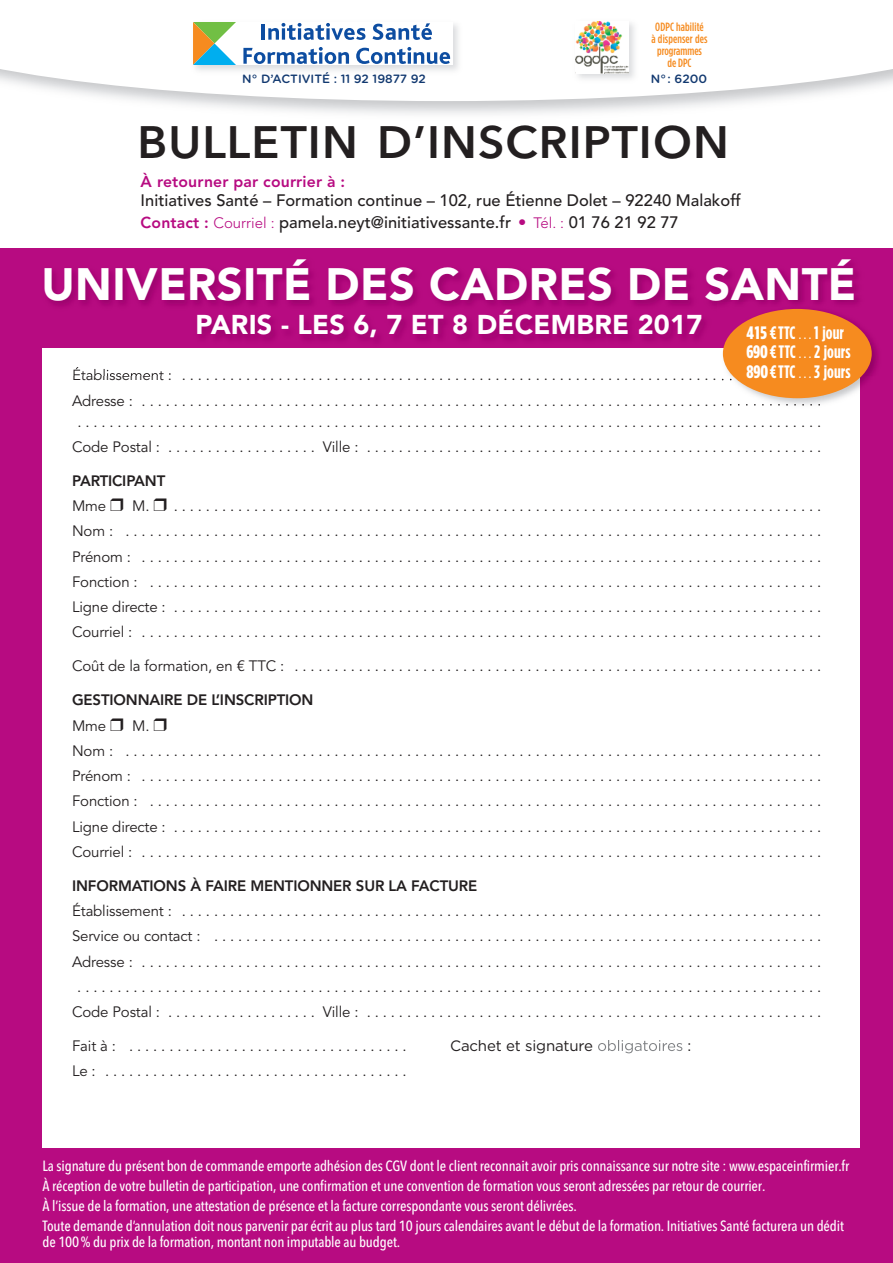
<style>
.page{position:relative;width:893px;height:1263px;background:#fff}
.page>*{position:absolute;margin:0;border:0;box-sizing:border-box;transform-origin:0 0}
.t1{font:900 45px "Avenir";letter-spacing:.01em;color:#fff}
.t2{font:600 45px "Avenir Next";letter-spacing:.025em;color:#231f20}
.t3{font:900 27px "Avenir";letter-spacing:.01em;color:#fff}
.t4{font:700 18px/19.5px "Gotham Condensed";color:#fff}
.t5{font:500 16.5px/22.2px "Avenir";color:#231f20}
.t6{font:800 15.75px "Avenir";letter-spacing:.01em;color:#b70b81}
.t7{font:15px/25.2px "Avenir";letter-spacing:-.01em;color:#231f20}
.t8{font:800 15px "Avenir";letter-spacing:-.01em;color:#231f20}
.t9{font:15px "Gotham";letter-spacing:-.01em;color:#231f20}
.t10{font:500 14.7px/20px "Avenir Next Condensed";letter-spacing:-.01em;color:#fff}
.t11{font:500 12px/12px "Gotham Condensed";letter-spacing:.01em;color:#f68b1f;text-align:center}
.t12{font:500 12px "Gotham Rounded";color:#123970}
.s1{font-weight:800;font-size:15.75px;color:#b70b81}
.s2{font-weight:300;font-size:15px;color:#b70b81}
.s3{color:#b70b81}
.s4{font-weight:900}
.s5{font-weight:400;font-size:15px}
.s6{font-weight:800}
</style>
<div class="page">
<div style="left:0;top:237px;width:893px;height:1026px;background:#b70b81"></div>
<div style="left:43px;top:349px;width:816px;height:799px;background:#fff"></div>
<svg style="left:598px;top:1040px;width:84px;height:13px"></svg>
<div style="left:0;top:78px;width:893px;height:170px;background:#fff"></div>
<svg style="left:0;top:69px;width:893px;height:32px"></svg>
<img style="left:187px;top:22px;width:280px;height:58px">
<div style="left:193px;top:22px;width:259px;height:43px;background:#fff"></div>
<hr style="left:262px;top:24px;width:3px;height:16px;background:#0d4da1">
<svg style="left:268px;top:23px;width:97px;height:17px"></svg>
<svg style="left:372px;top:23px;width:60px;height:17px"></svg>
<svg style="left:243px;top:47px;width:106px;height:17px"></svg>
<svg style="left:356px;top:47px;width:94px;height:17px"></svg>
<svg style="left:193px;top:22px;width:43px;height:43px"></svg>
<img style="left:569px;top:21px;width:75px;height:68px">
<img style="left:575px;top:21px;width:54px;height:53px">
<img style="left:42px;top:263px;width:816px;height:112px">
<img style="left:43px;top:349px;width:674px;height:26px">
<img style="left:74px;top:367px;width:47px;height:8px">
<img style="left:717px;top:303px;width:160px;height:111px">
<div style="left:723px;top:309px;width:149px;height:89px;background:#f68b1f;border-radius:50%"></div>
<p class="t11" style="left:652px;top:22px;width:57px">ODPC habilité<br>à dispenser des programmes de DPC</p>
<p class="t12" style="left:242px;top:75px;width:185px">N° D’ACTIVITÉ : 11 92 19877 92</p>
<p class="t12" style="left:651px;top:75px;width:58px">N° : 6200</p>
<h1 class="t2" style="left:138px;top:104px;width:593px">BULLETIN D’INSCRIPTION</h1>
<p class="t6" style="left:141px;top:170px;width:206px">À retourner par courrier à :</p>
<p class="t5" style="left:141px;top:188px;width:602px">Initiatives Santé – Formation continue – 102, rue Étienne Dolet – 92240 Malakoff<br><span class="s1">Contact :</span> <span class="s2">Courriel :</span> pamela.neyt@initiativessante.fr <span class="s3">•</span> <span class="s2">Tél. :</span> 01 76 21 92 77</p>
<h1 class="t1" style="left:42px;top:246px;width:816px">UNIVERSITÉ DES CADRES DE SANTÉ</h1>
<h2 class="t3" style="left:195px;top:302px;width:508px">PARIS - LES 6, 7 ET 8 DÉCEMBRE 2017</h2>
<p class="t4" style="left:746px;top:324px;width:105px"><span class="s4">415</span>€TTC <span class="s5">. . .</span> 1 jour<br><span class="s4">690</span>€TTC <span class="s5">. . .</span> 2 jours<br><span class="s4">890</span>€TTC <span class="s5">. . .</span> 3 jours</p>
<p class="t7" style="left:72px;top:363px;width:751px">Établissement : . . . . . . . . . . . . . . . . . . . . . . . . . . . . . . . . . . . . . . . . . . . . . . . . . . . . . . . . . . . . . . . . . . . . . . . . . . . . . . . .<br>Adresse : . . . . . . . . . . . . . . . . . . . . . . . . . . . . . . . . . . . . . . . . . . . . . . . . . . . . . . . . . . . . . . . . . . . . . . . . . . . . . . . . . . . . .</p>
<p class="t7" style="left:72px;top:409px;width:751px;text-align:center">. . . . . . . . . . . . . . . . . . . . . . . . . . . . . . . . . . . . . . . . . . . . . . . . . . . . . . . . . . . . . . . . . . . . . . . . . . . . . . . . . . . . . . . . . . . . .<br>CodePostal: ................... Ville: . . . . . . . . . . . . . . . . . . . . . . . . . . . . . . . . . . . . . . . . . . . . . . . . . . . . . . . . .</p>
<p class="t7" style="left:72px;top:468px;width:751px"><span class="s6">PARTICIPANT<br></span>Mme ❒ M. ❒ . . . . . . . . . . . . . . . . . . . . . . . . . . . . . . . . . . . . . . . . . . . . . . . . . . . . . . . . . . . . . . . . . . . . . . . . . . . . . . . . .<br>Nom : . . . . . . . . . . . . . . . . . . . . . . . . . . . . . . . . . . . . . . . . . . . . . . . . . . . . . . . . . . . . . . . . . . . . . . . . . . . . . . . . . . . . . . .<br>Prénom : . . . . . . . . . . . . . . . . . . . . . . . . . . . . . . . . . . . . . . . . . . . . . . . . . . . . . . . . . . . . . . . . . . . . . . . . . . . . . . . . . . . . .<br>Fonction : . . . . . . . . . . . . . . . . . . . . . . . . . . . . . . . . . . . . . . . . . . . . . . . . . . . . . . . . . . . . . . . . . . . . . . . . . . . . . . . . . . . .<br>Ligne directe : . . . . . . . . . . . . . . . . . . . . . . . . . . . . . . . . . . . . . . . . . . . . . . . . . . . . . . . . . . . . . . . . . . . . . . . . . . . . . . . . .<br>Courriel : . . . . . . . . . . . . . . . . . . . . . . . . . . . . . . . . . . . . . . . . . . . . . . . . . . . . . . . . . . . . . . . . . . . . . . . . . . . . . . . . . . . . .</p>
<p class="t7" style="left:72px;top:654px;width:751px">Coût de la formation, en € TTC : . . . . . . . . . . . . . . . . . . . . . . . . . . . . . . . . . . . . . . . . . . . . . . . . . . . . . . . . . . . . . . . . . .</p>
<p class="t7" style="left:72px;top:688px;width:751px"><span class="s6">GESTIONNAIRE DE L’INSCRIPTION<br></span>Mme ❒ M. ❒<br>Nom : . . . . . . . . . . . . . . . . . . . . . . . . . . . . . . . . . . . . . . . . . . . . . . . . . . . . . . . . . . . . . . . . . . . . . . . . . . . . . . . . . . . . . . .<br>Prénom : . . . . . . . . . . . . . . . . . . . . . . . . . . . . . . . . . . . . . . . . . . . . . . . . . . . . . . . . . . . . . . . . . . . . . . . . . . . . . . . . . . . . .<br>Fonction : . . . . . . . . . . . . . . . . . . . . . . . . . . . . . . . . . . . . . . . . . . . . . . . . . . . . . . . . . . . . . . . . . . . . . . . . . . . . . . . . . . . .<br>Ligne directe : . . . . . . . . . . . . . . . . . . . . . . . . . . . . . . . . . . . . . . . . . . . . . . . . . . . . . . . . . . . . . . . . . . . . . . . . . . . . . . . . .<br>Courriel : . . . . . . . . . . . . . . . . . . . . . . . . . . . . . . . . . . . . . . . . . . . . . . . . . . . . . . . . . . . . . . . . . . . . . . . . . . . . . . . . . . . . .</p>
<p class="t8" style="left:72px;top:874px;width:407px">INFORMATIONS À FAIRE MENTIONNER SUR LA FACTURE</p>
<p class="t7" style="left:72px;top:899px;width:751px;text-align:center">Établissement : . . . . . . . . . . . . . . . . . . . . . . . . . . . . . . . . . . . . . . . . . . . . . . . . . . . . . . . . . . . . . . . . . . . . . . . . . . . . . . . .<br>Service ou contact : . . . . . . . . . . . . . . . . . . . . . . . . . . . . . . . . . . . . . . . . . . . . . . . . . . . . . . . . . . . . . . . . . . . . . . . . . . . .<br>Adresse : . . . . . . . . . . . . . . . . . . . . . . . . . . . . . . . . . . . . . . . . . . . . . . . . . . . . . . . . . . . . . . . . . . . . . . . . . . . . . . . . . . . . . . . . . . . . . . . . . . . . . . . . . . . . . . . . . . . . . . . . . . . . . . . . . . . . . . . . . . . . . . . . . . . . . . . . . . . . . . . . . . . . . . . . . . . . . . . . . .<br>CodePostal: ................... Ville: . . . . . . . . . . . . . . . . . . . . . . . . . . . . . . . . . . . . . . . . . . . . . . . . . . . . . . . . .</p>
<p class="t7" style="left:72px;top:1033px;width:336px">Fait à : . . . . . . . . . . . . . . . . . . . . . . . . . . . . . . . . . . .</p>
<p class="t9" style="left:450px;top:1040px;width:144px">Cachet et signature</p>
<p class="t9" style="left:687px;top:1040px;width:5px">:</p>
<p class="t7" style="left:72px;top:1059px;width:336px">Le : . . . . . . . . . . . . . . . . . . . . . . . . . . . . . . . . . . . . . .</p>
<p class="t10" style="left:43px;top:1156px;width:808px">La signature du présent bon de commande emporte adhésion des CGV dont le client reconnait avoir pris connaissance sur notre site : www.espaceinfirmier.fr À réception de votre bulletin de participation, une confirmation et une convention de formation vous seront adressées par retour de courrier.<br>À l’issue de la formation, une attestation de présence et la facture correspondante vous seront délivrées.<br>Toute demande d’annulation doit nous parvenir par écrit au plus tard 10 jours calendaires avant le début de la formation. Initiatives Santé facturera un dédit</p>
<p class="t10" style="left:42px;top:1232px;width:359px">de 100% du prix de la formation, montant non imputable au budget.</p>
</div>
